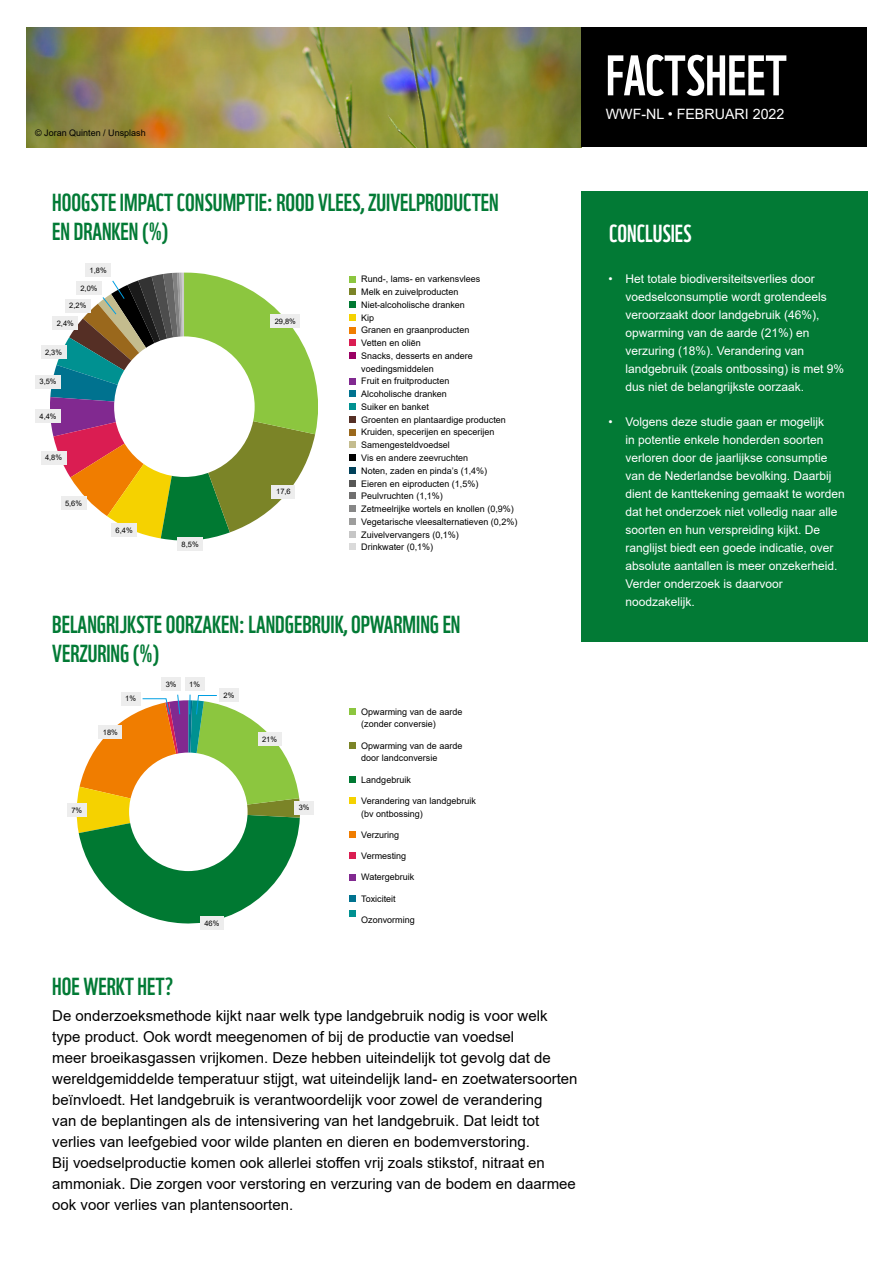
<style>
.page{position:relative;width:893px;height:1263px;background:#fff}
.page>*{position:absolute;margin:0;border:0;box-sizing:border-box;transform-origin:0 0}
.t1{font:55.5px "WWF";color:#fff}
.t2{font:24px/28.8px "WWF";color:#027a35}
.t3{font:24px "WWF";color:#fff}
.t4{font:15px/21px "Arial";color:#000}
.t5{font:14.25px "Arial";color:#fff}
.t6{font:12px/18px "Arial";color:#fff}
.t7{font:9px/12.8px "Arial";color:#000}
.t8{font:7.5px "Arial";color:#000}
</style>
<div class="page">
<img style="left:27px;top:28px;width:554px;height:119px">
<div style="left:581px;top:28px;width:285px;height:119px;background:#000"></div>
<svg style="left:349px;top:276px;width:6px;height:6px"></svg>
<svg style="left:349px;top:289px;width:6px;height:6px"></svg>
<svg style="left:349px;top:302px;width:6px;height:6px"></svg>
<div style="left:349px;top:314px;width:6px;height:7px;background:#f5d200"></div>
<svg style="left:349px;top:327px;width:6px;height:6px"></svg>
<svg style="left:349px;top:340px;width:6px;height:6px"></svg>
<svg style="left:349px;top:353px;width:6px;height:6px"></svg>
<svg style="left:349px;top:378px;width:6px;height:6px"></svg>
<svg style="left:349px;top:391px;width:6px;height:6px"></svg>
<svg style="left:349px;top:404px;width:6px;height:6px"></svg>
<div style="left:349px;top:416px;width:6px;height:7px;background:#552f25"></div>
<svg style="left:349px;top:429px;width:6px;height:6px"></svg>
<svg style="left:349px;top:442px;width:6px;height:6px"></svg>
<div style="left:349px;top:454px;width:6px;height:7px;background:#000"></div>
<div style="left:349px;top:467px;width:6px;height:7px;background:#00415a"></div>
<svg style="left:349px;top:480px;width:6px;height:6px"></svg>
<svg style="left:349px;top:493px;width:6px;height:6px"></svg>
<div style="left:349px;top:505px;width:6px;height:7px;background:#878787"></div>
<div style="left:349px;top:518px;width:6px;height:7px;background:#9d9d9c"></div>
<svg style="left:349px;top:531px;width:6px;height:6px"></svg>
<svg style="left:349px;top:544px;width:6px;height:6px"></svg>
<svg style="left:349px;top:708px;width:6px;height:6px"></svg>
<div style="left:349px;top:742px;width:6px;height:7px;background:#7b8427"></div>
<svg style="left:349px;top:776px;width:6px;height:6px"></svg>
<div style="left:349px;top:797px;width:6px;height:7px;background:#f5d200"></div>
<div style="left:349px;top:831px;width:6px;height:7px;background:#f07d00"></div>
<svg style="left:349px;top:853px;width:6px;height:6px"></svg>
<svg style="left:349px;top:874px;width:6px;height:6px"></svg>
<svg style="left:349px;top:895px;width:6px;height:6px"></svg>
<svg style="left:349px;top:910px;width:6px;height:6px"></svg>
<div style="left:200px;top:916px;width:24px;height:14px;background:#ededed"></div>
<div style="left:121px;top:691px;width:19px;height:14px;background:#ededed"></div>
<div style="left:162px;top:677px;width:19px;height:14px;background:#ededed"></div>
<div style="left:185px;top:677px;width:19px;height:14px;background:#ededed"></div>
<div style="left:219px;top:688px;width:20px;height:14px;background:#ededed"></div>
<div style="left:67px;top:803px;width:19px;height:14px;background:#ededed"></div>
<div style="left:295px;top:801px;width:19px;height:14px;background:#ededed"></div>
<div style="left:177px;top:537px;width:26px;height:14px;background:#ededed"></div>
<div style="left:41px;top:451px;width:25px;height:14px;background:#ededed"></div>
<div style="left:35px;top:409px;width:26px;height:14px;background:#ededed"></div>
<div style="left:35px;top:375px;width:26px;height:14px;background:#ededed"></div>
<div style="left:41px;top:345px;width:25px;height:14px;background:#ededed"></div>
<div style="left:85px;top:263px;width:26px;height:14px;background:#ededed"></div>
<svg style="left:50px;top:272px;width:268px;height:269px"></svg>
<svg style="left:76px;top:694px;width:224px;height:230px"></svg>
<div style="left:581px;top:191px;width:287px;height:451px;background:#027a35"></div>
<p class="t7" style="left:35px;top:127px;width:112px">© Joran Quinten / Unsplash</p>
<h2 class="t2" style="left:52px;top:186px;width:448px">HOOGSTE IMPACT CONSUMPTIE: ROOD VLEES, ZUIVELPRODUCTEN<br>EN DRANKEN (%)</h2>
<p class="t8" style="left:90px;top:265px;width:19px">1,8%</p>
<p class="t8" style="left:80px;top:283px;width:19px">2,0%</p>
<p class="t8" style="left:69px;top:301px;width:19px">2,2%</p>
<p class="t8" style="left:57px;top:318px;width:19px">2,4%</p>
<p class="t8" style="left:45px;top:347px;width:19px">2,3%</p>
<p class="t8" style="left:39px;top:377px;width:19px">3,5%</p>
<p class="t8" style="left:39px;top:411px;width:19px">4,4%</p>
<p class="t8" style="left:45px;top:453px;width:19px">4,8%</p>
<p class="t8" style="left:65px;top:498px;width:19px">5,6%</p>
<p class="t8" style="left:116px;top:525px;width:19px">6,4%</p>
<p class="t8" style="left:182px;top:539px;width:19px">8,5%</p>
<p class="t8" style="left:275px;top:316px;width:23px">29,8%</p>
<p class="t8" style="left:276px;top:487px;width:16px">17,6</p>
<p class="t7" style="left:361px;top:273px;width:158px">Rund-, lams- en varkensvlees<br>Melk en zuivelproducten<br>Niet-alcoholische dranken<br>Kip<br>Granen en graanproducten<br>Vetten en oliën<br>Snacks, desserts en andere voedingsmiddelen<br>Fruit en fruitproducten<br>Alcoholische dranken<br>Suiker en banket<br>Groenten en plantaardige producten<br>Kruiden, specerijen en specerijen<br>Samengesteldvoedsel<br>Vis en andere zeevruchten<br>Noten, zaden en pinda’s (1,4%)<br>Eieren en eiproducten (1,5%)<br>Peulvruchten (1,1%)<br>Zetmeelrijke wortels en knollen (0,9%)<br>Vegetarische vleesalternatieven (0,2%)<br>Zuivelvervangers (0,1%)<br>Drinkwater (0,1%)</p>
<h2 class="t2" style="left:52px;top:608px;width:410px">BELANGRIJKSTE OORZAKEN: LANDGEBRUIK, OPWARMING EN<br>VERZURING (%)</h2>
<p class="t8" style="left:125px;top:693px;width:12px">1%</p>
<p class="t8" style="left:103px;top:727px;width:17px">18%</p>
<p class="t8" style="left:166px;top:679px;width:12px">3%</p>
<p class="t8" style="left:189px;top:679px;width:12px">1%</p>
<p class="t8" style="left:224px;top:690px;width:12px">2%</p>
<p class="t8" style="left:262px;top:734px;width:17px">21%</p>
<p class="t8" style="left:71px;top:805px;width:12px">7%</p>
<p class="t8" style="left:299px;top:802px;width:12px">3%</p>
<p class="t8" style="left:204px;top:918px;width:17px">46%</p>
<p class="t7" style="left:361px;top:705px;width:103px">Opwarming van de aarde (zonder conversie)</p>
<p class="t7" style="left:361px;top:739px;width:103px">Opwarming van de aarde door landconversie</p>
<p class="t7" style="left:361px;top:773px;width:51px">Landgebruik</p>
<p class="t7" style="left:361px;top:794px;width:116px">Verandering van landgebruik (bv ontbossing)</p>
<p class="t7" style="left:361px;top:828px;width:40px">Verzuring</p>
<p class="t7" style="left:361px;top:849px;width:47px">Vermesting</p>
<p class="t7" style="left:361px;top:871px;width:55px">Watergebruik</p>
<p class="t7" style="left:361px;top:892px;width:36px">Toxiciteit</p>
<p class="t7" style="left:361px;top:913px;width:55px">Ozonvorming</p>
<h2 class="t2" style="left:52px;top:970px;width:122px">HOE WERKT HET?</h2>
<p class="t4" style="left:52px;top:1005px;width:527px">De onderzoeksmethode kijkt naar welk type landgebruik nodig is voor welk type product. Ook wordt meegenomen of bij de productie van voedsel<br>meer broeikasgassen vrijkomen. Deze hebben uiteindelijk tot gevolg dat de wereldgemiddelde temperatuur stijgt, wat uiteindelijk land- en zoetwatersoorten beïnvloedt. Het landgebruik is verantwoordelijk voor zowel de verandering<br>van de beplantingen als de intensivering van het landgebruik. Dat leidt tot verlies van leefgebied voor wilde planten en dieren en bodemverstoring.<br>Bij voedselproductie komen ook allerlei stoffen vrij zoals stikstof, nitraat en ammoniak. Die zorgen voor verstoring en verzuring van de bodem en daarmee ook voor verlies van plantensoorten.</p>
<h1 class="t1" style="left:606px;top:32px;width:182px">FACTSHEET</h1>
<h3 class="t5" style="left:606px;top:104px;width:180px">WWF-NL • FEBRUARI 2022</h3>
<h2 class="t3" style="left:609px;top:215px;width:84px">CONCLUSIES</h2>
<p class="t6" style="left:625px;top:269px;width:220px;text-indent:-17px">• Het totale biodiversiteitsverlies door voedselconsumptie wordt grotendeels veroorzaakt door landgebruik (46%), opwarming van de aarde (21%) en verzuring (18%). Verandering van landgebruik (zoals ontbossing) is met 9% dus niet de belangrijkste oorzaak.</p>
<p class="t6" style="left:625px;top:412px;width:221px;text-indent:-17px">• Volgens deze studie gaan er mogelijk<br>in potentie enkele honderden soorten verloren door de jaarlijkse consumptie van de Nederlandse bevolking. Daarbij dient de kanttekening gemaakt te worden dat het onderzoek niet volledig naar alle soorten en hun verspreiding kijkt. De ranglijst biedt een goede indicatie, over absolute aantallen is meer onzekerheid.<br>Verder onderzoek is daarvoor noodzakelijk.</p>
</div>
